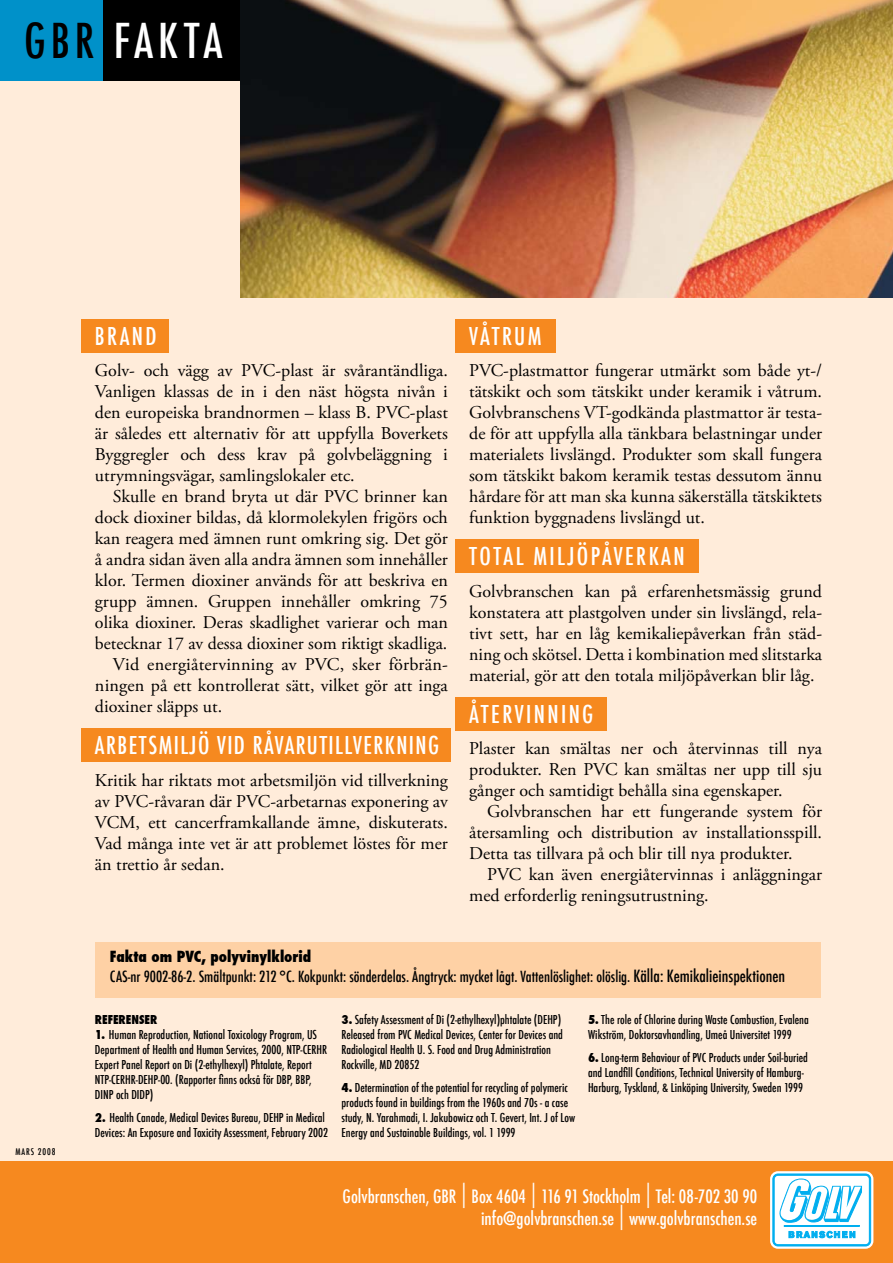
<style>
.page{position:relative;width:893px;height:1263px;background:#fff}
.page>*{position:absolute;margin:0;border:0;box-sizing:border-box;transform-origin:0 0}
.t1{font:500 condensed 46.95px "Futura";letter-spacing:.1em;color:#fff}
.t2{font:500 condensed 24px "Futura";letter-spacing:.085em;color:#fff}
.t3{font:500 condensed 24px "Futura";letter-spacing:.06em;color:#fff}
.t4{font:18px/21px "Adobe Garamond Pro";color:#000;text-align:justify}
.t5{font:500 condensed 18px/22.5px "Futura";color:#fff;text-align:right}
.t6{font:500 condensed 15px/19.5px "Futura";color:#000}
.t7{font:500 condensed 12px/15px "Futura";color:#000}
.t8{font:800 condensed 12px "Futura";color:#000}
.t9{font:500 condensed 9px "Futura";letter-spacing:.1em;color:#000}
.s1{color:#000}
.s2{font-weight:800}
.s3{font-size:16.5px}
.s4{font-size:27px}
</style>
<div class="page">
<div style="left:0;top:0;width:893px;height:1202px;background:#ffecda"></div>
<div style="left:0;top:0;width:241px;height:81px;background:#0091c9"></div>
<div style="left:81px;top:319px;width:87px;height:34px;background:#f6891f"></div>
<div style="left:455px;top:319px;width:101px;height:34px;background:#f6891f"></div>
<div style="left:81px;top:728px;width:369px;height:34px;background:#f6891f"></div>
<div style="left:455px;top:697px;width:152px;height:34px;background:#f6891f"></div>
<div style="left:455px;top:539px;width:243px;height:34px;background:#f6891f"></div>
<div style="left:103px;top:0;width:145px;height:81px;background:#000"></div>
<img style="left:240px;top:0;width:653px;height:298px">
<div style="left:0;top:1161px;width:893px;height:102px;background:#f6891f"></div>
<div style="left:95px;top:942px;width:725px;height:55px;background:#fed1a5"></div>
<div style="left:770px;top:1171px;width:103px;height:78px;border:6px solid #fff;border-radius:5px"></div>
<svg style="left:773px;top:1174px;width:98px;height:72px;background:#bce9fa"></svg>
<div style="left:774px;top:1175px;width:95px;height:70px;border:1px solid #00aeef;border-radius:4px"></div>
<div style="left:773px;top:1174px;width:98px;height:72px;border:1px solid #00aeef;border-radius:5px"></div>
<h1 class="t1" style="left:24px;top:12px;width:200px"><span class="s1">GBR</span> FAKTA</h1>
<h2 class="t2" style="left:95px;top:321px;width:63px">BRAND</h2>
<p class="t4" style="left:95px;top:361px;width:354px">Golv- och vägg av PVC-plast är svårantändliga.<br>Vanligen klassas de in i den näst högsta nivån i den europeiska brandnormen – klass B. PVC-plast är således ett alternativ för att uppfylla Boverkets Byggregler och dess krav på golvbeläggning i utrymningsvägar, samlingslokaler etc.</p>
<p class="t4" style="left:113px;top:487px;width:336px">Skulle en brand bryta ut där PVC brinner kan</p>
<p class="t4" style="left:95px;top:508px;width:354px">dock dioxiner bildas, då klormolekylen frigörs och</p>
<p class="t4" style="left:95px;top:529px;width:354px">kan reagera med ämnen runt omkring sig. Det gör</p>
<p class="t4" style="left:95px;top:550px;width:354px">å andra sidan även alla andra ämnen som innehåller</p>
<p class="t4" style="left:95px;top:571px;width:354px">klor. Termen dioxiner används för att beskriva en</p>
<p class="t4" style="left:95px;top:592px;width:354px">grupp ämnen. Gruppen innehåller omkring 75</p>
<p class="t4" style="left:95px;top:613px;width:354px">olika dioxiner. Deras skadlighet varierar och man</p>
<p class="t4" style="left:95px;top:634px;width:354px">betecknar 17 av dessa dioxiner som riktigt skadliga.</p>
<p class="t4" style="left:113px;top:655px;width:336px">Vid energiåtervinning av PVC, sker förbrän-</p>
<p class="t4" style="left:95px;top:676px;width:354px">ningen på ett kontrollerat sätt, vilket gör att inga</p>
<p class="t4" style="left:95px;top:697px;width:129px">dioxiner släpps ut.</p>
<h2 class="t3" style="left:95px;top:730px;width:346px">ARBETSMILJÖ VID RÅVARUTILLVERKNING</h2>
<p class="t4" style="left:95px;top:771px;width:354px">Kritik har riktats mot arbetsmiljön vid tillverkning av PVC-råvaran där PVC-arbetarnas exponering av VCM, ett cancerframkallande ämne, diskuterats.<br>Vad många inte vet är att problemet löstes för mer än trettio år sedan.</p>
<h2 class="t2" style="left:469px;top:321px;width:74px">VÅTRUM</h2>
<p class="t4" style="left:469px;top:361px;width:354px">PVC-plastmattor fungerar utmärkt som både yt-/ tätskikt och som tätskikt under keramik i våtrum.<br>Golvbranschens VT-godkända plastmattor är testa&shy;de för att uppfylla alla tänkbara belastningar under materialets livslängd. Produkter som skall fungera som tätskikt bakom keramik testas dessutom ännu hårdare för att man ska kunna säkerställa tätskiktets funktion byggnadens livslängd ut.</p>
<h2 class="t2" style="left:469px;top:541px;width:217px">TOTAL MILJÖPÅVERKAN</h2>
<p class="t4" style="left:469px;top:582px;width:354px">Golvbranschen kan på erfarenhetsmässig grund konstatera att plastgolven under sin livslängd, rela&shy;tivt sett, har en låg kemikaliepåverkan från städ&shy;ning och skötsel. Detta i kombination med slitstarka material, gör att den totala miljöpåverkan blir låg.</p>
<h2 class="t2" style="left:469px;top:699px;width:126px">ÅTERVINNING</h2>
<p class="t4" style="left:469px;top:739px;width:354px">Plaster kan smältas ner och återvinnas till nya produkter. Ren PVC kan smältas ner upp till sju gånger och samtidigt behålla sina egenskaper.</p>
<p class="t4" style="left:469px;top:802px;width:354px;text-indent:18px">Golvbranschen har ett fungerande system för återsamling och distribution av installationsspill.<br>Detta tas tillvara på och blir till nya produkter.</p>
<p class="t4" style="left:469px;top:865px;width:354px;text-indent:18px">PVC kan även energiåtervinnas i anläggningar med erforderlig reningsutrustning.</p>
<p class="t6" style="left:110px;top:946px;width:677px"><span class="s2">Fakta om PVC, polyvinylklorid<br></span>CAS-nr 9002-86-2. Smältpunkt: 212 °C. Kokpunkt: sönderdelas. Ångtryck: mycket lågt. Vattenlöslighet: olöslig. <span class="s3">Källa: Kemikalieinspektionen</span></p>
<p class="t9" style="left:16px;top:1146px;width:41px">MARS 2008</p>
<p class="t8" style="left:95px;top:1012px;width:64px">REFERENSER</p>
<p class="t7" style="left:95px;top:1027px;width:234px"><span class="s2">1.</span> Human Reproduction, National Toxicology Program, US Department of Health and Human Services, 2000, NTP-CERHR Expert Panel Report on Di (2-ethylhexyl) Phtalate, Report NTP-CERHR-DEHP-00. (Rapporter finns också för DBP, BBP, DINP och DIDP)</p>
<p class="t7" style="left:95px;top:1110px;width:235px"><span class="s2">2.</span> Health Canade, Medical Devices Bureau, DEHP in Medical<br>Devices: An Exposure and Toxicity Assessment, February 2002</p>
<p class="t7" style="left:341px;top:1012px;width:223px"><span class="s2">3.</span> Safety Assessment of Di (2-ethylhexyl)phtalate (DEHP)<br>Released from PVC Medical Devices, Center for Devices and Radiological Health U. S. Food and Drug Administration Rockville, MD 20852</p>
<p class="t7" style="left:341px;top:1080px;width:235px"><span class="s2">4.</span> Determination of the potential for recycling of polymeric products found in buildings from the 1960s and 70s - a case study, N. Yarahmadi, I. Jakubowicz och T. Gevert, Int. J of Low Energy and Sustainable Buildings, vol. 1 1999</p>
<p class="t7" style="left:588px;top:1012px;width:222px"><span class="s2">5.</span> The role of Chlorine during Waste Combustion, Evalena<br>Wikström, Doktorsavhandling, Umeå Universitet 1999</p>
<p class="t7" style="left:588px;top:1050px;width:222px"><span class="s2">6.</span> Long-term Behaviour of PVC Products under Soil-buried and Landfill Conditions, Technical University of Hamburg-<br>Harburg, Tyskland, &amp; Linköping University, Sweden 1999</p>
<p class="t5" style="left:343px;top:1185px;width:416px">Golvbranschen, GBR <span class="s4">|</span> Box 4604 <span class="s4">|</span> 116 91 Stockholm <span class="s4">|</span> Tel: 08-702 30 90 info@golvbranschen.se <span class="s4">|</span> www.golvbranschen.se</p>
</div>
